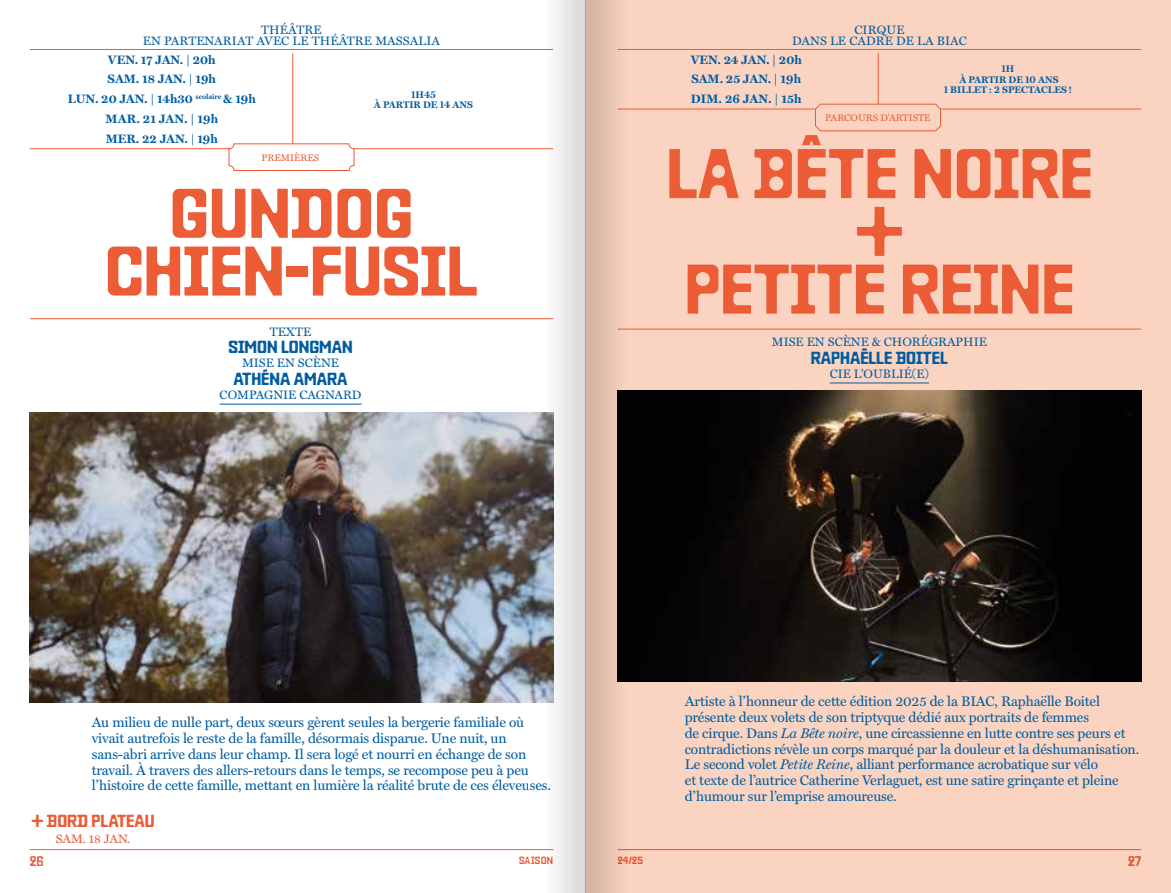
<style>
.page{position:relative;width:1171px;height:893px;background:#fff}
.page>*{position:absolute;margin:0;border:0;box-sizing:border-box;transform-origin:0 0}
.t1{font:500 70px/57.8px "Baste B";color:#eb5c37;text-align:center}
.t2{font:500 17.5px "Baste B";color:#005da1}
.t3{font:500 17.5px "Baste B";color:#eb5c37}
.t4{font:14px/15.8px "Miller Text";letter-spacing:-.01em;color:#005da1}
.t5{font:14px "Baste B";color:#eb5c37}
.t6{font:12.25px/10.5px "Miller Text";color:#005da1;text-align:center}
.t7{font:700 12.25px/19.8px "Miller Text";color:#005da1;text-align:center}
.t8{font:12.25px "Miller Text";color:#eb5c37}
.t9{font:10.5px "Baste B";letter-spacing:.025em;color:#eb5c37}
.t10{font:700 9.62px/10.5px "Miller Text";color:#005da1;text-align:center}
.t11{font:9.62px "Miller Text";color:#eb5c37}
.s1{font-style:italic}
</style>
<div class="page">
<hr style="left:30px;top:849px;width:523px;height:1px;background:#eb5c37">
<hr style="left:30px;top:318px;width:523px;height:1px;background:#eb5c37">
<hr style="left:292px;top:53px;width:1px;height:92px;background:#eb5c37">
<hr style="left:30px;top:49px;width:264px;height:1px;background:#eb5c37">
<hr style="left:294px;top:49px;width:259px;height:1px;background:#eb5c37">
<hr style="left:30px;top:148px;width:264px;height:1px;background:#eb5c37">
<hr style="left:294px;top:148px;width:259px;height:1px;background:#eb5c37">
<hr style="left:220px;top:404px;width:141px;height:1px;background:#005da1">
<img style="left:30px;top:412px;width:499px;height:291px">
<div style="left:229px;top:144px;width:125px;height:27px;background:#fff;border-radius:5px"></div>
<div style="left:229px;top:144px;width:125px;height:27px;border:1px solid #eb5c37;border-radius:5px"></div>
<div style="left:585px;top:0;width:586px;height:893px;background:#fbd4c1"></div>
<hr style="left:618px;top:49px;width:257px;height:1px;background:#eb5c37">
<hr style="left:875px;top:49px;width:266px;height:1px;background:#eb5c37">
<hr style="left:618px;top:109px;width:257px;height:1px;background:#eb5c37">
<hr style="left:875px;top:109px;width:266px;height:1px;background:#eb5c37">
<hr style="left:878px;top:53px;width:1px;height:52px;background:#eb5c37">
<svg style="left:815px;top:104px;width:126px;height:27px"></svg>
<hr style="left:618px;top:329px;width:523px;height:1px;background:#eb5c37">
<hr style="left:830px;top:383px;width:99px;height:1px;background:#005da1">
<img style="left:643px;top:391px;width:498px;height:290px">
<svg style="left:586px;top:0;width:57px;height:893px"></svg>
<svg style="left:529px;top:0;width:57px;height:893px"></svg>
<p class="t6" style="left:143px;top:24px;width:299px">THÉÂTRE<br>EN PARTENARIAT AVEC LE THÉÂTRE MASSALIA</p>
<p class="t7" style="left:108px;top:49px;width:109px">VEN. 17 JAN. | 20h</p>
<p class="t10" style="left:374px;top:89px;width:101px">1H45<br>À PARTIR DE 14 ANS</p>
<p class="t7" style="left:68px;top:69px;width:190px">SAM. 18 JAN. | 19h<br>LUN. 20 JAN. | 14h30 <sup>scolaire</sup> &amp; 19h<br>MAR. 21 JAN. | 19h<br>MER. 22 JAN. | 19h</p>
<p class="t11" style="left:261px;top:150px;width:59px">PREMIÈRES</p>
<h1 class="t1" style="left:105px;top:187px;width:375px">GUNDOG<br>CHIEN-FUSIL</h1>
<p class="t6" style="left:270px;top:326px;width:43px">TEXTE</p>
<p class="t2" style="left:228px;top:337px;width:126px">SIMON LONGMAN</p>
<p class="t6" style="left:242px;top:357px;width:98px">MISE EN SCÈNE</p>
<p class="t2" style="left:234px;top:369px;width:115px">ATHÉNA AMARA</p>
<p class="t6" style="left:220px;top:389px;width:143px">COMPAGNIE CAGNARD</p>
<p class="t4" style="left:92px;top:714px;width:461px">Au milieu de nulle part, deux sœurs gèrent seules la bergerie familiale où vivait autrefois le reste de la famille, désormais disparue. Une nuit, un sans-abri arrive dans leur champ. Il sera logé et nourri en échange de son travail. À travers des allers-retours dans le temps, se recompose peu à peu l’histoire de cette famille, mettant en lumière la réalité brute de ces éleveuses.</p>
<p class="t3" style="left:31px;top:811px;width:125px">+ BORD PLATEAU</p>
<p class="t8" style="left:56px;top:829px;width:76px">SAM. 18 JAN.</p>
<p class="t6" style="left:792px;top:24px;width:176px">CIRQUE<br>DANS LE CADRE DE LA BIAC</p>
<p class="t7" style="left:691px;top:49px;width:113px">VEN. 24 JAN. | 20h</p>
<p class="t10" style="left:944px;top:63px;width:130px">1H<br>À PARTIR DE 10 ANS<br>1 BILLET : 2 SPECTACLES !</p>
<p class="t7" style="left:691px;top:69px;width:112px;text-align:left">SAM. 25 JAN. | 19h<br>DIM. 26 JAN. | 15h</p>
<p class="t11" style="left:825px;top:110px;width:107px">PARCOURS D’ARTISTE</p>
<h1 class="t1" style="left:666px;top:148px;width:428px">LA BÊTE NOIRE +<br>PETITE REINE</h1>
<p class="t6" style="left:772px;top:336px;width:216px">MISE EN SCÈNE &amp; CHORÉGRAPHIE</p>
<p class="t2" style="left:811px;top:348px;width:138px">RAPHAËLLE BOITEL</p>
<p class="t6" style="left:830px;top:367px;width:101px">CIE L’OUBLIÉ(E)</p>
<p class="t4" style="left:685px;top:693px;width:456px">Artiste à l’honneur de cette édition 2025 de la BIAC, Raphaëlle Boitel présente deux volets de son triptyque dédié aux portraits de femmes<br>de cirque. Dans <span class="s1">La Bête noire</span>, une circassienne en lutte contre ses peurs et contradictions révèle un corps marqué par la douleur et la déshumanisation.<br>Le second volet <span class="s1">Petite Reine</span>, alliant performance acrobatique sur vélo<br>et texte de l’autrice Catherine Verlaguet, est une satire grinçante et pleine d’humour sur l’emprise amoureuse.</p>
<p class="t5" style="left:30px;top:854px;width:15px">26</p>
<p class="t9" style="left:519px;top:854px;width:36px">SAISON</p>
<p class="t9" style="left:618px;top:854px;width:27px">24/25</p>
<p class="t5" style="left:1128px;top:854px;width:15px">27</p>
</div>
